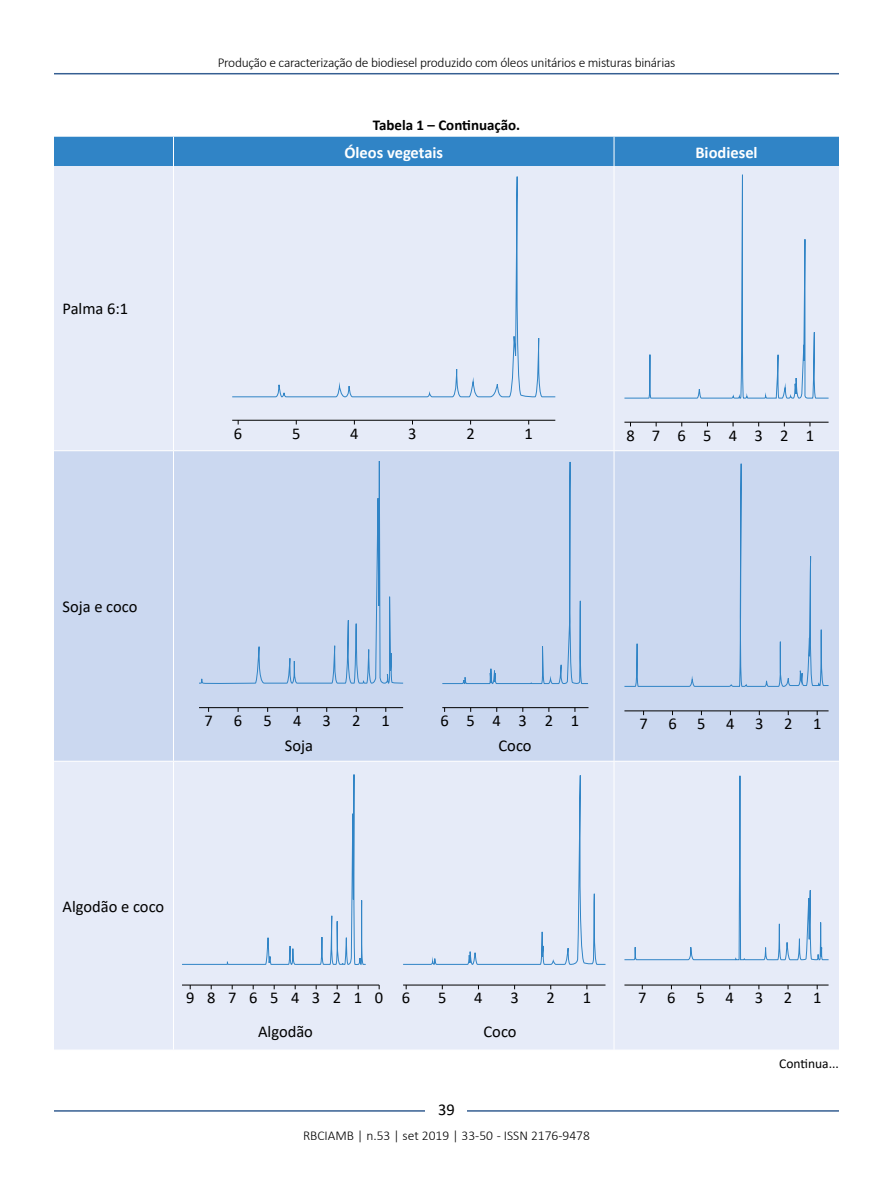
<style>
.page{position:relative;width:893px;height:1191px;background:#fff}
.page>*{position:absolute;margin:0;border:0;box-sizing:border-box;transform-origin:0 0}
.t1{font:16.5px "Calibri";color:#000}
.t2{font:700 16.5px "Calibri";color:#fff}
.t3{font:16.5px "Calibri";letter-spacing:.765em;color:#000}
.t4{font:16.5px "Calibri";letter-spacing:1.045em;color:#000}
.t5{font:16.5px "Calibri";letter-spacing:1.245em;color:#000}
.t6{font:700 15px "Calibri";color:#000}
.t7{font:300 13.5px "Calibri";letter-spacing:-.02em;color:#000}
.t8{font:300 13.5px "Calibri";color:#000}
.t9{font:13.5px "Calibri";color:#000}
</style>
<div class="page">
<hr style="left:54px;top:73px;width:785px;height:1px;background:#365f92">
<hr style="left:54px;top:1110px;width:785px;height:1px;background:#365f92">
<div style="left:426px;top:1096px;width:41px;height:26px;background:#fff"></div>
<div style="left:54px;top:166px;width:785px;height:883px;background:#e6ebf8"></div>
<div style="left:54px;top:451px;width:785px;height:310px;background:#cbd8f0"></div>
<div style="left:54px;top:137px;width:785px;height:29px;background:#3084c6"></div>
<hr style="left:173px;top:166px;width:1px;height:284px;background:#fff">
<hr style="left:614px;top:166px;width:1px;height:284px;background:#fff">
<hr style="left:54px;top:450px;width:119px;height:1px;background:#fff">
<hr style="left:173px;top:450px;width:441px;height:1px;background:#fff">
<hr style="left:173px;top:451px;width:1px;height:310px;background:#fff">
<hr style="left:614px;top:450px;width:225px;height:1px;background:#fff">
<hr style="left:614px;top:451px;width:1px;height:310px;background:#fff">
<hr style="left:54px;top:761px;width:119px;height:1px;background:#fff">
<hr style="left:173px;top:761px;width:441px;height:1px;background:#fff">
<hr style="left:173px;top:761px;width:1px;height:288px;background:#fff">
<hr style="left:614px;top:761px;width:225px;height:1px;background:#fff">
<hr style="left:614px;top:761px;width:1px;height:288px;background:#fff">
<hr style="left:232px;top:420px;width:323px;height:1px;background:#000">
<div style="left:232px;top:177px;width:323px;height:221px;background:#e6ebf8"></div>
<div style="left:624px;top:175px;width:204px;height:267px;background:#e6ebf8"></div>
<div style="left:199px;top:461px;width:204px;height:266px;background:#cbd8f0"></div>
<div style="left:442px;top:462px;width:146px;height:259px;background:#cbd8f0"></div>
<div style="left:624px;top:464px;width:204px;height:266px;background:#cbd8f0"></div>
<hr style="left:182px;top:984px;width:197px;height:1px;background:#000">
<div style="left:182px;top:774px;width:184px;height:230px;background:#e6ebf8"></div>
<hr style="left:403px;top:984px;width:202px;height:1px;background:#000">
<div style="left:402px;top:775px;width:203px;height:201px;background:#e6ebf8"></div>
<hr style="left:624px;top:984px;width:204px;height:1px;background:#000">
<div style="left:624px;top:775px;width:204px;height:209px;background:#e6ebf8"></div>
<p class="t1" style="left:63px;top:297px;width:67px">Palma 6:1</p>
<p class="t7" style="left:218px;top:54px;width:459px">Produção e caracterização de biodiesel produzido com óleos unitários e misturas binárias</p>
<p class="t6" style="left:373px;top:115px;width:149px">Tabela 1 – Continuação.</p>
<p class="t2" style="left:344px;top:140px;width:100px">Óleos vegetais</p>
<p class="t2" style="left:695px;top:140px;width:64px">Biodiesel</p>
<p class="t1" style="left:234px;top:422px;width:10px">6</p>
<p class="t1" style="left:292px;top:422px;width:10px">5</p>
<p class="t1" style="left:350px;top:422px;width:10px">4</p>
<p class="t1" style="left:408px;top:422px;width:10px">3</p>
<p class="t1" style="left:466px;top:422px;width:10px">2</p>
<p class="t1" style="left:524px;top:422px;width:10px">1</p>
<p class="t4" style="left:626px;top:423px;width:189px">87654321</p>
<p class="t1" style="left:63px;top:595px;width:76px">Soja e coco</p>
<p class="t1" style="left:204px;top:709px;width:10px">7</p>
<p class="t1" style="left:234px;top:709px;width:10px">6</p>
<p class="t1" style="left:263px;top:709px;width:10px">5</p>
<p class="t1" style="left:293px;top:709px;width:10px">4</p>
<p class="t1" style="left:323px;top:709px;width:10px">3</p>
<p class="t1" style="left:352px;top:709px;width:10px">2</p>
<p class="t1" style="left:382px;top:709px;width:10px">1</p>
<p class="t1" style="left:440px;top:709px;width:140px">654321</p>
<p class="t1" style="left:285px;top:734px;width:30px">Soja</p>
<p class="t1" style="left:498px;top:734px;width:35px">Coco</p>
<p class="t5" style="left:639px;top:712px;width:183px">7654321</p>
<p class="t1" style="left:63px;top:895px;width:103px">Algodão e coco</p>
<p class="t3" style="left:186px;top:986px;width:226px">9876543210 6</p>
<p class="t1" style="left:438px;top:986px;width:10px">5</p>
<p class="t1" style="left:474px;top:986px;width:10px">4</p>
<p class="t1" style="left:510px;top:986px;width:10px">3</p>
<p class="t1" style="left:547px;top:986px;width:10px">2</p>
<p class="t1" style="left:583px;top:986px;width:10px">1</p>
<p class="t1" style="left:258px;top:1020px;width:56px">Algodão</p>
<p class="t1" style="left:483px;top:1020px;width:35px">Coco</p>
<p class="t1" style="left:438px;top:1098px;width:18px">39</p>
<p class="t8" style="left:303px;top:1126px;width:288px">RBCIAMB | n.53 | set 2019 | 33-50 - ISSN 2176-9478</p>
<p class="t1" style="left:638px;top:986px;width:10px">7</p>
<p class="t1" style="left:667px;top:986px;width:10px">6</p>
<p class="t1" style="left:696px;top:986px;width:10px">5</p>
<p class="t1" style="left:726px;top:986px;width:10px">4</p>
<p class="t1" style="left:755px;top:986px;width:10px">3</p>
<p class="t1" style="left:784px;top:986px;width:10px">2</p>
<p class="t1" style="left:813px;top:986px;width:10px">1</p>
<p class="t9" style="left:779px;top:1053px;width:61px">Continua...</p>
</div>
